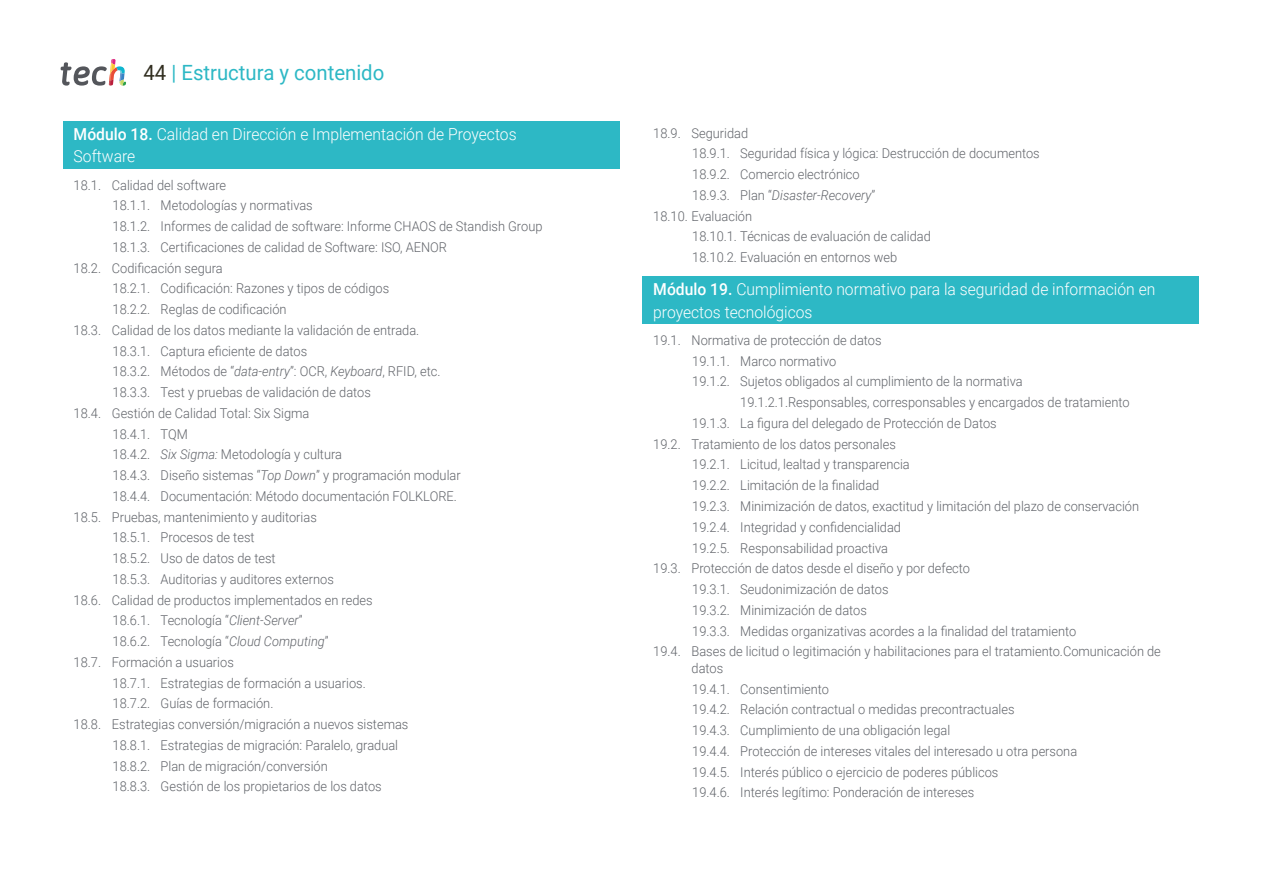
<style>
.page{position:relative;width:1263px;height:893px;background:#fff}
.page>*{position:absolute;margin:0;border:0;box-sizing:border-box;transform-origin:0 0}
.t1{font:21px "Roboto";color:#2db8c5}
.t2{font:300 16.5px/22.5px "Roboto";color:#fff;scale:.95 1}
.t3{font:300 13.5px/20.7px "Roboto";color:#61646a;scale:.95 1}
.t4{font:italic 300 13.5px "Roboto";color:#61646a;scale:.95 1}
.s1{color:#312e20}
.s2{font-weight:500}
.s3{font-style:italic}
.s4{font-style:normal}
</style>
<div class="page">
<svg style="left:61px;top:59px;width:65px;height:27px"></svg>
<div style="left:642px;top:277px;width:557px;height:47px;background:#2db8c5"></div>
<div style="left:63px;top:121px;width:556px;height:48px;background:#2db8c5"></div>
<h1 class="t1" style="left:144px;top:57px;width:242px"><span class="s1">44</span> | Estructura y contenido</h1>
<p class="t2" style="left:74px;top:122px;width:468px"><span class="s2">Módulo 18.</span> Calidad en Dirección e Implementación de Proyectos<br>Software</p>
<p class="t3" style="left:74px;top:174px;width:162px">18.1. Calidad del software</p>
<p class="t3" style="left:113px;top:195px;width:212px">18.1.1. Metodologías y normativas</p>
<p class="t3" style="left:113px;top:215px;width:454px">18.1.2. Informes de calidad de software: Informe CHAOS de Standish Group</p>
<p class="t3" style="left:113px;top:236px;width:353px">18.1.3. Certificaciones de calidad de Software: ISO, AENOR</p>
<p class="t3" style="left:74px;top:257px;width:159px">18.2. Codificación segura</p>
<p class="t3" style="left:113px;top:278px;width:293px">18.2.1. Codificación: Razones y tipos de códigos</p>
<p class="t3" style="left:113px;top:298px;width:185px">18.2.2. Reglas de codificación</p>
<p class="t3" style="left:74px;top:319px;width:365px">18.3. Calidad de los datos mediante la validación de entrada.</p>
<p class="t3" style="left:113px;top:340px;width:206px">18.3.1. Captura eficiente de datos</p>
<p class="t3" style="left:113px;top:361px;width:347px">18.3.2. Métodos de “<span class="s3">data-entry</span>”: OCR, <span class="s3">Keyboard</span>, RFID, etc.</p>
<p class="t3" style="left:113px;top:381px;width:273px">18.3.3. Test y pruebas de validación de datos</p>
<p class="t3" style="left:74px;top:402px;width:250px">18.4. Gestión de Calidad Total: Six Sigma</p>
<p class="t3" style="left:113px;top:423px;width:81px">18.4.1. TQM</p>
<p class="t3" style="left:113px;top:444px;width:243px">18.4.2. <span class="s3">Six Sigma:</span> Metodología y cultura</p>
<p class="t3" style="left:113px;top:464px;width:368px">18.4.3. Diseño sistemas “<span class="s3">Top Down</span>” y programación modular</p>
<p class="t3" style="left:113px;top:485px;width:364px">18.4.4. Documentación: Método documentación FOLKLORE.</p>
<p class="t3" style="left:74px;top:506px;width:257px">18.5. Pruebas, mantenimiento y auditorias</p>
<p class="t3" style="left:113px;top:527px;width:151px">18.5.1. Procesos de test</p>
<p class="t3" style="left:113px;top:547px;width:173px">18.5.2. Uso de datos de test</p>
<p class="t3" style="left:113px;top:568px;width:234px">18.5.3. Auditorias y auditores externos</p>
<p class="t3" style="left:74px;top:589px;width:316px">18.6. Calidad de productos implementados en redes</p>
<p class="t3" style="left:113px;top:610px;width:202px">18.6.1. Tecnología “<span class="s3">Client-Server</span>”</p>
<p class="t3" style="left:113px;top:630px;width:229px">18.6.2. Tecnología “<span class="s3">Cloud Computing</span>”</p>
<p class="t3" style="left:74px;top:651px;width:170px">18.7. Formación a usuarios</p>
<p class="t3" style="left:113px;top:672px;width:268px">18.7.1. Estrategias de formación a usuarios.</p>
<p class="t3" style="left:113px;top:693px;width:171px">18.7.2. Guías de formación.</p>
<p class="t3" style="left:74px;top:713px;width:354px">18.8. Estrategias conversión/migración a nuevos sistemas</p>
<p class="t3" style="left:113px;top:734px;width:302px">18.8.1. Estrategias de migración: Paralelo, gradual</p>
<p class="t3" style="left:113px;top:755px;width:228px">18.8.2. Plan de migración/conversión</p>
<p class="t3" style="left:113px;top:776px;width:285px">18.8.3. Gestión de los propietarios de los datos</p>
<p class="t3" style="left:653px;top:122px;width:101px">18.9. Seguridad</p>
<p class="t3" style="left:692px;top:143px;width:367px">18.9.1. Seguridad física y lógica: Destrucción de documentos</p>
<p class="t3" style="left:692px;top:164px;width:178px">18.9.2. Comercio electrónico</p>
<p class="t4" style="left:692px;top:186px;width:194px"><span class="s4">18.9.3. Plan “</span>Disaster-Recovery<span class="s4">”</span></p>
<p class="t3" style="left:653px;top:205px;width:106px">18.10. Evaluación</p>
<p class="t3" style="left:692px;top:226px;width:253px">18.10.1. Técnicas de evaluación de calidad</p>
<p class="t3" style="left:692px;top:247px;width:217px">18.10.2. Evaluación en entornos web</p>
<p class="t2" style="left:653px;top:278px;width:530px"><span class="s2">Módulo 19.</span> Cumplimiento normativo para la seguridad de información en proyectos tecnológicos</p>
<p class="t3" style="left:653px;top:329px;width:242px">19.1. Normativa de protección de datos</p>
<p class="t3" style="left:692px;top:350px;width:153px">19.1.1. Marco normativo</p>
<p class="t3" style="left:692px;top:371px;width:349px">19.1.2. Sujetos obligados al cumplimiento de la normativa</p>
<p class="t3" style="left:740px;top:392px;width:411px">19.1.2.1.Responsables, corresponsables y encargados de tratamiento</p>
<p class="t3" style="left:692px;top:412px;width:322px">19.1.3. La figura del delegado de Protección de Datos</p>
<p class="t3" style="left:653px;top:433px;width:257px">19.2. Tratamiento de los datos personales</p>
<p class="t3" style="left:692px;top:454px;width:230px">19.2.1. Licitud, lealtad y transparencia</p>
<p class="t3" style="left:692px;top:475px;width:198px">19.2.2. Limitación de la finalidad</p>
<p class="t3" style="left:692px;top:495px;width:472px">19.2.3. Minimización de datos, exactitud y limitación del plazo de conservación</p>
<p class="t3" style="left:692px;top:516px;width:221px">19.2.4. Integridad y confidencialidad</p>
<p class="t3" style="left:692px;top:537px;width:208px">19.2.5. Responsabilidad proactiva</p>
<p class="t3" style="left:653px;top:558px;width:335px">19.3. Protección de datos desde el diseño y por defecto</p>
<p class="t3" style="left:692px;top:578px;width:208px">19.3.1. Seudonimización de datos</p>
<p class="t3" style="left:692px;top:599px;width:185px">19.3.2. Minimización de datos</p>
<p class="t3" style="left:692px;top:620px;width:406px">19.3.3. Medidas organizativas acordes a la finalidad del tratamiento</p>
<p class="t3" style="left:653px;top:641px;width:536px">19.4. Bases de licitud o legitimación y habilitaciones para el tratamiento.Comunicación de</p>
<p class="t3" style="left:691px;top:657px;width:407px">datos<br>19.4.1. Consentimiento<br>19.4.2. Relación contractual o medidas precontractuales<br>19.4.3. Cumplimiento de una obligación legal<br>19.4.4. Protección de intereses vitales del interesado u otra persona 19.4.5. Interés público o ejercicio de poderes públicos<br>19.4.6. Interés legítimo: Ponderación de intereses</p>
</div>
